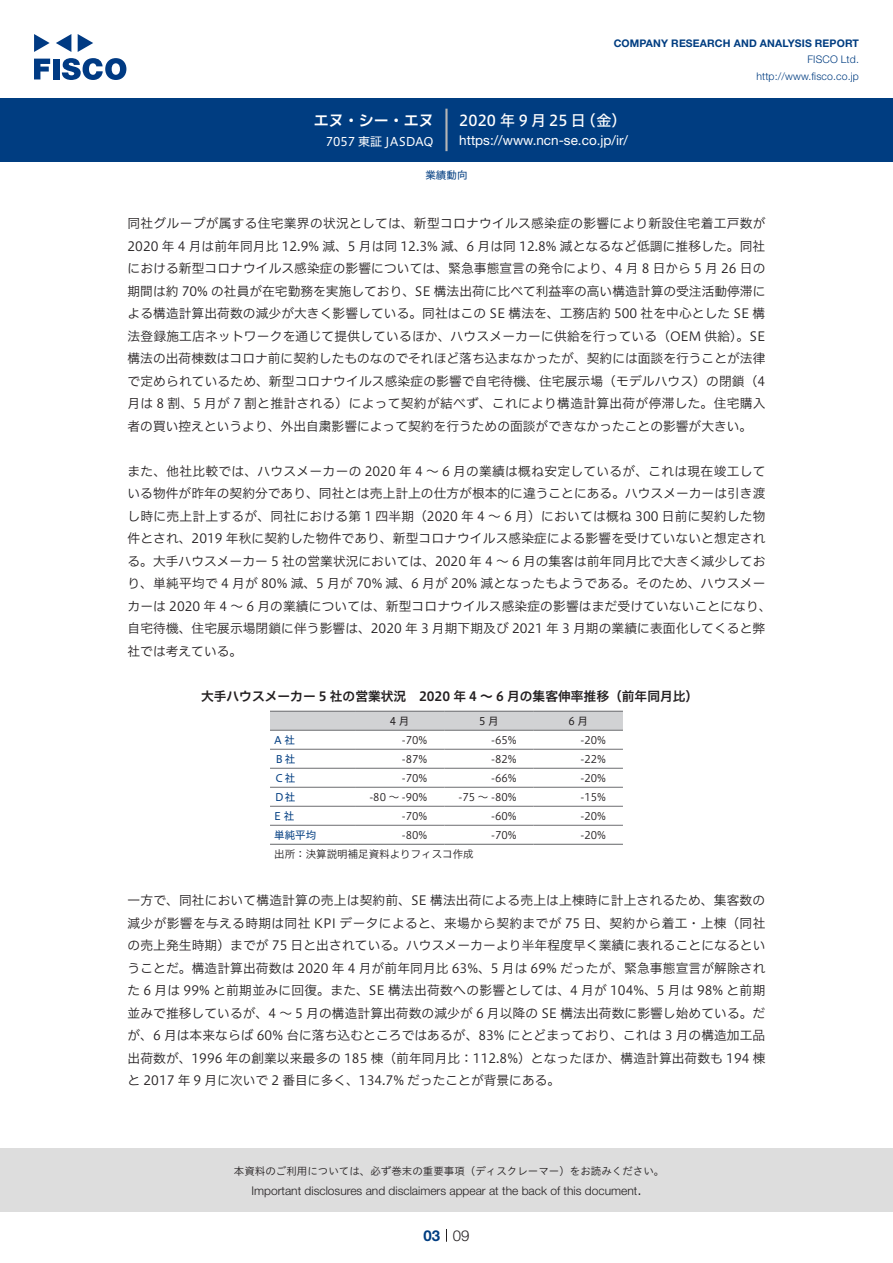
<style>
.page{position:relative;width:893px;height:1263px;background:#fff}
.page>*{position:absolute;margin:0;border:0;box-sizing:border-box;transform-origin:0 0}
.t1{font:15px "Hiragino UD Sans F Std N W5";letter-spacing:.21em;color:#fff}
.t2{font:15px "Hiragino UD Sans F Std N W6";color:#fff}
.t3{font:300 15px "Helvetica Neue LT Std";color:#231f20}
.t4{font:700 15px "Helvetica Neue LT Std";color:#003d81}
.t5{font:13.5px "Helvetica Neue LT Std";color:#fff}
.t6{font:12.75px/22.5px "Hiragino UD Sans F Std N W3";letter-spacing:.005em;color:#231f20;text-align:justify}
.t7{font:12.75px "Hiragino UD Sans F Std N W6";color:#231f20}
.t8{font:300 12px "Helvetica Neue LT Std";color:#231f20}
.t9{font:12px "Hiragino UD Sans F Std N W4";color:#fff}
.t10{font:10.5px "Hiragino UD Sans F Std N W3";color:#231f20}
.t11{font:10.5px "Hiragino UD Sans Std W3";color:#231f20}
.t12{font:700 10.5px "Helvetica Neue LT Std";letter-spacing:.015em;color:#003d81}
.t13{font:300 10.5px/16.5px "Helvetica Neue LT Std";letter-spacing:.015em;color:#003d81;text-align:right}
.t14{font:10.5px "Hiragino UD Sans F Std N W4";color:#003d81}
.t15{font:10.5px "Hiragino UD Sans F Std N W4";color:#231f20}
</style>
<div class="page">
<div style="left:0;top:1148px;width:893px;height:64px;background:#ddd"></div>
<svg style="left:34px;top:59px;width:16px;height:20px"></svg>
<div style="left:53px;top:59px;width:6px;height:20px;background:#003a83"></div>
<svg style="left:62px;top:58px;width:64px;height:22px"></svg>
<svg style="left:34px;top:34px;width:16px;height:18px"></svg>
<svg style="left:78px;top:34px;width:15px;height:18px"></svg>
<svg style="left:56px;top:34px;width:15px;height:18px"></svg>
<div style="left:0;top:98px;width:893px;height:64px;background:#003d81"></div>
<hr style="left:445px;top:109px;width:3px;height:42px;background:#b5b5b6">
<svg style="left:446px;top:1229px;width:1px;height:13px"></svg>
<div style="left:270px;top:712px;width:353px;height:18px;background:#d1d2d4"></div>
<hr style="left:270px;top:730px;width:85px;height:1px;background:#6c6d70">
<hr style="left:355px;top:730px;width:89px;height:1px;background:#6c6d70">
<hr style="left:444px;top:730px;width:90px;height:1px;background:#6c6d70">
<hr style="left:534px;top:730px;width:89px;height:1px;background:#6c6d70">
<hr style="left:270px;top:749px;width:85px;height:1px;background:#6c6d70">
<hr style="left:355px;top:749px;width:89px;height:1px;background:#6c6d70">
<hr style="left:444px;top:749px;width:90px;height:1px;background:#6c6d70">
<hr style="left:534px;top:749px;width:89px;height:1px;background:#6c6d70">
<hr style="left:270px;top:768px;width:85px;height:1px;background:#6c6d70">
<hr style="left:355px;top:768px;width:89px;height:1px;background:#6c6d70">
<hr style="left:444px;top:768px;width:90px;height:1px;background:#6c6d70">
<hr style="left:534px;top:768px;width:89px;height:1px;background:#6c6d70">
<hr style="left:270px;top:787px;width:85px;height:1px;background:#6c6d70">
<hr style="left:355px;top:787px;width:89px;height:1px;background:#6c6d70">
<hr style="left:444px;top:787px;width:90px;height:1px;background:#6c6d70">
<hr style="left:534px;top:787px;width:89px;height:1px;background:#6c6d70">
<hr style="left:270px;top:806px;width:85px;height:1px;background:#6c6d70">
<hr style="left:355px;top:806px;width:89px;height:1px;background:#6c6d70">
<hr style="left:444px;top:806px;width:90px;height:1px;background:#6c6d70">
<hr style="left:534px;top:806px;width:89px;height:1px;background:#6c6d70">
<hr style="left:270px;top:825px;width:85px;height:1px;background:#6c6d70">
<hr style="left:355px;top:825px;width:89px;height:1px;background:#6c6d70">
<hr style="left:444px;top:825px;width:90px;height:1px;background:#6c6d70">
<hr style="left:534px;top:825px;width:89px;height:1px;background:#6c6d70">
<hr style="left:270px;top:711px;width:85px;height:1px;background:#6c6d70">
<hr style="left:355px;top:711px;width:89px;height:1px;background:#6c6d70">
<hr style="left:444px;top:711px;width:90px;height:1px;background:#6c6d70">
<hr style="left:534px;top:711px;width:89px;height:1px;background:#6c6d70">
<hr style="left:270px;top:844px;width:85px;height:1px;background:#6c6d70">
<hr style="left:355px;top:844px;width:89px;height:1px;background:#6c6d70">
<hr style="left:444px;top:844px;width:90px;height:1px;background:#6c6d70">
<hr style="left:534px;top:844px;width:89px;height:1px;background:#6c6d70">
<p class="t2" style="left:314px;top:109px;width:122px">エヌ・シー・エヌ</p>
<p class="t9" style="left:326px;top:132px;width:109px">7057 東証 JASDAQ</p>
<p class="t12" style="left:614px;top:37px;width:247px">COMPANY RESEARCH AND ANALYSIS REPORT</p>
<p class="t13" style="left:756px;top:51px;width:104px">FISCO Ltd. http://www.fisco.co j p.</p>
<p class="t1" style="left:581px;top:109px;width:47px">（金(</p>
<p class="t1" style="left:459px;top:109px;width:128px">2020年9月25日</p>
<p class="t5" style="left:459px;top:132px;width:170px">https: / / w w w . n c n - s e . c o j p. /i r/</p>
<p class="t14" style="left:425px;top:167px;width:43px">業績動向</p>
<p class="t6" style="left:128px;top:211px;width:639px">同社グループが属する住宅業界の状況としては、新型コロナウイルス感染症の影響により新設住宅着工戸数が2020 年 4 月は前年同月比 12.9% 減、5 月は同 12.3% 減、6 月は同 12.8% 減となるなど低調に推移した。同社における新型コロナウイルス感染症の影響については、緊急事態宣言の発令により、4 月 8 日から 5 月 26 日の期間は約 70% の社員が在宅勤務を実施しており、SE 構法出荷に比べて利益率の高い構造計算の受注活動停滞による構造計算出荷数の減少が大きく影響している。同社はこの SE 構法を、工務店約 500 社を中心とした SE 構法登録施工店ネットワークを通じて提供しているほか、ハウスメーカーに供給を行っている（OEM 供給）。SE構法の出荷棟数はコロナ前に契約したものなのでそれほど落ち込まなかったが、契約には面談を行うことが法律で定められているため、新型コロナウイルス感染症の影響で自宅待機、住宅展示場（モデルハウス）の閉鎖)4月は 8 割、5 月が 7 割と推計される）によって契約が結べず、これにより構造計算出荷が停滞した。住宅購入者の買い控えというより、外出自粛影響によって契約を行うための面談ができなかったことの影響が大きい。</p>
<p class="t6" style="left:128px;top:459px;width:646px;text-align:left">また、他社比較では、ハウスメーカーの 2020 年 4 ～ 6 月の業績は概ね安定しているが、これは現在竣工している物件が昨年の契約分であり、同社とは売上計上の仕方が根本的に違うことにある。ハウスメーカーは引き渡し時に売上計上するが、同社における第 1 四半期（2020 年 4 ～ 6 月）においては概ね 300 日前に契約した物件とされ、2019 年秋に契約した物件であり、新型コロナウイルス感染症による影響を受けていないと想定される。大手ハウスメーカー 5 社の営業状況においては、2020 年 4 ～ 6 月の集客は前年同月比で大きく減少しており、単純平均で 4 月が 80% 減、5 月が 70% 減、6 月が 20% 減となったもようである。そのため、ハウスメーカーは 2020 年 4 ～ 6 月の業績については、新型コロナウイルス感染症の影響はまだ受けていないことになり、自宅待機、住宅展示場閉鎖に伴う影響は、2020 年 3 月期下期及び 2021 年 3 月期の業績に表面化してくると弊社では考えている。</p>
<p class="t7" style="left:201px;top:686px;width:499px">大手ハウスメーカー 5 社の営業状況　2020 年 4 ～ 6 月の集客伸率推移（前年同月比(</p>
<p class="t15" style="left:569px;top:713px;width:21px">6月</p>
<p class="t15" style="left:390px;top:713px;width:21px">4 月</p>
<p class="t15" style="left:479px;top:713px;width:21px">5月</p>
<p class="t14" style="left:274px;top:732px;width:22px">A社</p>
<p class="t10" style="left:402px;top:732px;width:27px">-70%</p>
<p class="t10" style="left:491px;top:732px;width:27px">-65%</p>
<p class="t10" style="left:580px;top:732px;width:27px">-20%</p>
<p class="t14" style="left:274px;top:751px;width:22px">Ｂ社</p>
<p class="t10" style="left:402px;top:751px;width:27px">-87%</p>
<p class="t10" style="left:491px;top:751px;width:27px">-82%</p>
<p class="t10" style="left:580px;top:751px;width:27px">-22%</p>
<p class="t14" style="left:274px;top:770px;width:22px">Ｃ社</p>
<p class="t10" style="left:402px;top:770px;width:27px">-70%</p>
<p class="t10" style="left:491px;top:770px;width:27px">-66%</p>
<p class="t10" style="left:580px;top:770px;width:27px">-20%</p>
<p class="t14" style="left:274px;top:789px;width:22px">Ｄ社</p>
<p class="t10" style="left:369px;top:789px;width:60px">-80 ~ -90%</p>
<p class="t10" style="left:459px;top:789px;width:60px">-75 ~ -80%</p>
<p class="t10" style="left:580px;top:789px;width:27px">-15%</p>
<p class="t14" style="left:274px;top:808px;width:21px">E社</p>
<p class="t10" style="left:402px;top:808px;width:27px">-70%</p>
<p class="t10" style="left:491px;top:808px;width:27px">-60%</p>
<p class="t10" style="left:580px;top:808px;width:27px">-20%</p>
<p class="t14" style="left:274px;top:827px;width:43px">単純平均</p>
<p class="t10" style="left:274px;top:846px;width:201px">出所：決算説明補足資料よりフィスコ作成</p>
<p class="t6" style="left:128px;top:888px;width:639px">一方で、同社において構造計算の売上は契約前、SE 構法出荷による売上は上棟時に計上されるため、集客数の減少が影響を与える時期は同社 KPI データによると、来場から契約までが 75 日、契約から着工・上棟（同社の売上発生時期）までが 75 日と出されている。ハウスメーカーより半年程度早く業績に表れることになるということだ。構造計算出荷数は 2020 年 4 月が前年同月比 63%、5 月は 69% だったが、緊急事態宣言が解除された 6 月は 99% と前期並みに回復。また、SE 構法出荷数への影響としては、4 月が 104%、5 月は 98% と前期並みで推移しているが、4 ～ 5 月の構造計算出荷数の減少が 6 月以降の SE 構法出荷数に影響し始めている。だが、6 月は本来ならば 60% 台に落ち込むところではあるが、83% にとどまっており、これは 3 月の構造加工品出荷数が、1996 年の創業以来最多の 185 棟（前年同月比：112.8%）となったほか、構造計算出荷数も 194 棟と 2017 年 9 月に次いで 2 番目に多く、134.7% だったことが背景にある。</p>
<p class="t10" style="left:580px;top:827px;width:27px">-20%</p>
<p class="t10" style="left:402px;top:827px;width:27px">-80%</p>
<p class="t10" style="left:491px;top:827px;width:27px">-70%</p>
<p class="t11" style="left:234px;top:1163px;width:432px">本資料のご利用については、必ず巻末の重要事項（ディスクレーマー）をお読みください。</p>
<p class="t3" style="left:637px;top:1180px;width:6px">.</p>
<p class="t8" style="left:251px;top:1183px;width:387px">Important disclosures and disclaimers appear at the back of this document</p>
<p class="t4" style="left:423px;top:1226px;width:18px">03</p>
<p class="t3" style="left:453px;top:1226px;width:18px">09</p>
</div>
